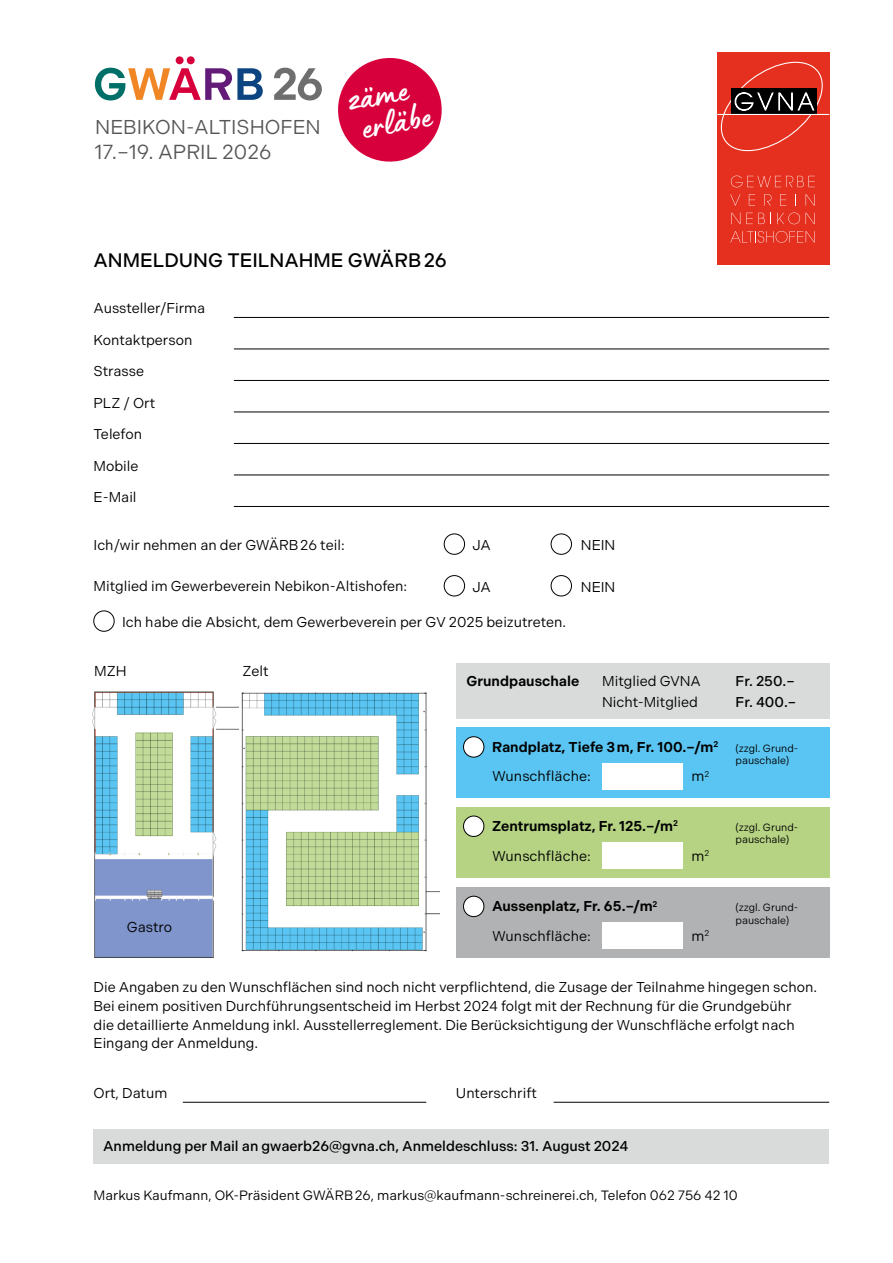
<style>
.page{position:relative;width:893px;height:1263px;background:#fff}
.page>*{position:absolute;margin:0;border:0;box-sizing:border-box;transform-origin:0 0}
.t1{font:36.75px/29.4px "Lumios Marker";color:#fff}
.t2{font:20.25px "Indivisible";color:#565655}
.t3{font:20.1px "Indivisible";color:#565655}
.Kopf{font:500 19.5px "Indivisible";color:#000}
.Lauftext{font:14.4px "Indivisible";color:#000}
.Lauftext-2{font:14.25px/18.8px "Indivisible";color:#000}
.Personalien{font:14.25px "Indivisible";color:#000}
.Personalien-2{font:600 14.25px "Indivisible";color:#000}
.Lauftext-3{font:500 14.25px "Indivisible";color:#000}
.Personalien-3{font:500 14.25px "Indivisible";color:#000}
.Lauftext-4{font:13.5px "Indivisible";color:#000}
.Personalien-4{font:10.5px/12.6px "Indivisible";color:#000}
</style>
<div class="page">
<hr style="left:234px;top:317px;width:595px;height:1px;background:#000">
<hr style="left:234px;top:349px;width:595px;height:1px;background:#000">
<hr style="left:234px;top:380px;width:595px;height:1px;background:#000">
<hr style="left:234px;top:412px;width:595px;height:1px;background:#000">
<hr style="left:234px;top:443px;width:595px;height:1px;background:#000">
<hr style="left:234px;top:475px;width:595px;height:1px;background:#000">
<hr style="left:234px;top:506px;width:595px;height:1px;background:#000">
<hr style="left:183px;top:1102px;width:243px;height:1px;background:#000">
<hr style="left:554px;top:1102px;width:275px;height:1px;background:#000">
<div style="left:94px;top:1130px;width:735px;height:34px;background:#d9dada"></div>
<svg style="left:95px;top:68px;width:168px;height:32px"></svg>
<svg style="left:274px;top:68px;width:48px;height:32px"></svg>
<div style="left:176px;top:56px;width:8px;height:8px;background:#d7003c;border-radius:50%"></div>
<div style="left:187px;top:56px;width:8px;height:8px;background:#d7003c;border-radius:50%"></div>
<svg style="left:338px;top:58px;width:104px;height:104px"></svg>
<div style="left:717px;top:52px;width:112px;height:212px;background:#e6301f"></div>
<svg style="left:731px;top:176px;width:84px;height:11px"></svg>
<svg style="left:730px;top:194px;width:10px;height:12px"></svg>
<svg style="left:749px;top:194px;width:6px;height:12px"></svg>
<svg style="left:764px;top:194px;width:7px;height:12px"></svg>
<svg style="left:780px;top:194px;width:6px;height:12px"></svg>
<svg style="left:806px;top:194px;width:9px;height:12px"></svg>
<svg style="left:731px;top:213px;width:9px;height:11px"></svg>
<svg style="left:746px;top:213px;width:25px;height:11px"></svg>
<svg style="left:777px;top:212px;width:23px;height:12px"></svg>
<svg style="left:806px;top:213px;width:9px;height:11px"></svg>
<svg style="left:730px;top:231px;width:85px;height:12px"></svg>
<svg style="left:718px;top:61px;width:111px;height:91px"></svg>
<hr style="left:717px;top:114px;width:112px;height:1px;background:#fff">
<div style="left:456px;top:663px;width:373px;height:56px;background:#d9dada"></div>
<div style="left:456px;top:728px;width:373px;height:70px;background:#5ac5f2"></div>
<div style="left:456px;top:807px;width:373px;height:70px;background:#b5d383"></div>
<div style="left:456px;top:887px;width:373px;height:70px;background:#b1b2b3"></div>
<div style="left:463px;top:737px;width:21px;height:20px;background:#fff;border-radius:50%"></div>
<div style="left:463px;top:736px;width:21px;height:21px;border:1px solid #000;border-radius:50%"></div>
<div style="left:463px;top:816px;width:21px;height:20px;background:#fff;border-radius:50%"></div>
<div style="left:463px;top:816px;width:21px;height:21px;border:1px solid #000;border-radius:50%"></div>
<div style="left:463px;top:896px;width:21px;height:20px;background:#fff;border-radius:50%"></div>
<div style="left:463px;top:896px;width:21px;height:21px;border:1px solid #000;border-radius:50%"></div>
<div style="left:444px;top:534px;width:21px;height:20px;border:1px solid #000;border-radius:50%"></div>
<div style="left:444px;top:575px;width:21px;height:21px;border:1px solid #000;border-radius:50%"></div>
<div style="left:94px;top:611px;width:20px;height:20px;border:1px solid #000;border-radius:50%"></div>
<div style="left:551px;top:534px;width:21px;height:20px;border:1px solid #000;border-radius:50%"></div>
<div style="left:551px;top:575px;width:21px;height:21px;border:1px solid #000;border-radius:50%"></div>
<img style="left:92px;top:691px;width:348px;height:266px">
<div style="left:602px;top:763px;width:81px;height:27px;background:#fff"></div>
<div style="left:602px;top:842px;width:81px;height:27px;background:#fff"></div>
<div style="left:602px;top:922px;width:81px;height:27px;background:#fff"></div>
<p class="t3" style="left:95px;top:115px;width:227px">NEBIKON-ALTISHOFEN</p>
<p class="t2" style="left:95px;top:140px;width:178px">17.–19. APRIL 2026</p>
<p class="t1" style="left:345px;top:83px;width:80px;rotate:-10deg">zäme erläbe</p>
<p class="Kopf" style="left:94px;top:249px;width:355px">ANMELDUNG TEILNAHME GWÄRB26</p>
<p class="Personalien" style="left:94px;top:300px;width:113px">Aussteller/Firma</p>
<p class="Personalien" style="left:94px;top:331px;width:100px">Kontaktperson</p>
<p class="Personalien" style="left:94px;top:363px;width:52px">Strasse</p>
<p class="Personalien" style="left:94px;top:394px;width:63px">PLZ / Ort</p>
<p class="Personalien" style="left:94px;top:426px;width:50px">Telefon</p>
<p class="Personalien" style="left:94px;top:457px;width:46px">Mobile</p>
<p class="Personalien" style="left:94px;top:489px;width:45px">E-Mail</p>
<p class="Lauftext-2" style="left:94px;top:536px;width:253px">Ich/wir nehmen an der GWÄRB26 teil:</p>
<p class="Lauftext-2" style="left:472px;top:536px;width:20px">JA</p>
<p class="Lauftext-2" style="left:472px;top:577px;width:20px">JA</p>
<p class="Lauftext-2" style="left:94px;top:577px;width:315px">Mitglied im Gewerbeverein Nebikon-Altishofen:</p>
<p class="Lauftext-2" style="left:122px;top:612px;width:446px">Ich habe die Absicht, dem Gewerbeverein per GV 2025 beizutreten.</p>
<p class="Lauftext-2" style="left:581px;top:536px;width:36px">NEIN</p>
<p class="Lauftext-2" style="left:581px;top:577px;width:36px">NEIN</p>
<p class="Lauftext" style="left:94px;top:663px;width:34px">MZH</p>
<p class="Lauftext" style="left:242px;top:663px;width:28px">Zelt</p>
<p class="Lauftext" style="left:127px;top:918px;width:47px">Gastro</p>
<p class="Personalien-2" style="left:466px;top:673px;width:114px">Grundpauschale</p>
<p class="Personalien" style="left:602px;top:673px;width:100px">Mitglied GVNA</p>
<p class="Personalien-3" style="left:736px;top:673px;width:61px">Fr. 250.–</p>
<p class="Personalien" style="left:602px;top:694px;width:98px">Nicht-Mitglied</p>
<p class="Personalien-3" style="left:736px;top:694px;width:62px">Fr. 400.–</p>
<p class="Personalien-2" style="left:492px;top:739px;width:228px">Randplatz, Tiefe 3m, Fr. 100.–/m<sup>2</sup></p>
<p class="Personalien" style="left:492px;top:768px;width:100px">Wunschfläche:</p>
<p class="Personalien" style="left:691px;top:768px;width:19px">m<sup>2</sup></p>
<p class="Personalien-2" style="left:492px;top:818px;width:188px">Zentrumsplatz, Fr. 125.–/m<sup>2</sup></p>
<p class="Personalien" style="left:492px;top:848px;width:100px">Wunschfläche:</p>
<p class="Personalien" style="left:691px;top:848px;width:19px">m<sup>2</sup></p>
<p class="Personalien-2" style="left:492px;top:898px;width:167px">Aussenplatz, Fr. 65.–/m<sup>2</sup></p>
<p class="Personalien" style="left:492px;top:928px;width:100px">Wunschfläche:</p>
<p class="Personalien" style="left:691px;top:928px;width:19px">m<sup>2</sup></p>
<p class="Personalien-4" style="left:736px;top:742px;width:64px">(zzgl. Grund&shy;pauschale)</p>
<p class="Personalien-4" style="left:736px;top:821px;width:64px">(zzgl. Grund&shy;pauschale)</p>
<p class="Personalien-4" style="left:736px;top:901px;width:64px">(zzgl. Grund&shy;pauschale)</p>
<p class="Lauftext-2" style="left:94px;top:978px;width:725px">Die Angaben zu den Wunschflächen sind noch nicht verpflichtend, die Zusage der Teilnahme hingegen schon.<br>Bei einem positiven Durchführungsentscheid im Herbst 2024 folgt mit der Rechnung für die Grundgebühr<br>die detaillierte Anmeldung inkl. Ausstellerreglement. Die Berücksichtigung der Wunschfläche erfolgt nach Eingang der Anmeldung.</p>
<p class="Personalien" style="left:94px;top:1085px;width:75px">Ort, Datum</p>
<p class="Personalien" style="left:456px;top:1085px;width:82px">Unterschrift</p>
<p class="Lauftext-3" style="left:103px;top:1138px;width:527px">Anmeldung per Mail an gwaerb26@gvna.ch, Anmeldeschluss: 31. August 2024</p>
<p class="Lauftext-4" style="left:94px;top:1187px;width:646px">Markus Kaufmann, OK-Präsident GWÄRB26, markus@kaufmann-schreinerei.ch, Telefon 062 756 42 10</p>
</div>
